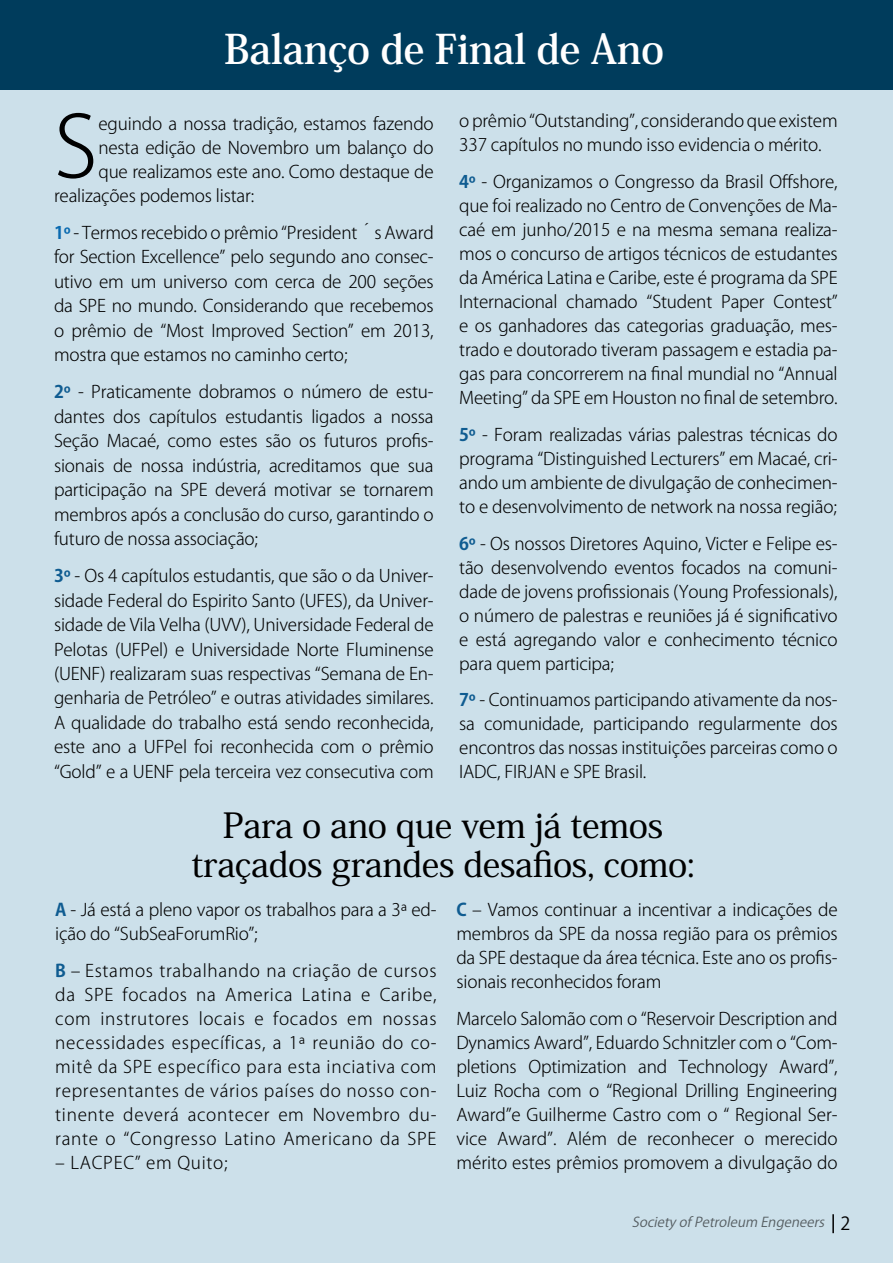
<style>
.page{position:relative;width:893px;height:1263px;background:#cce0ea}
.page>*{position:absolute;margin:0;border:0;box-sizing:border-box;transform-origin:0 0}
.t1{font:300 84px "Koz Go Pro";color:#000}
.t2{font:700 40.5px "Koz Min Pro";letter-spacing:-.01em;color:#fff}
.t3{font:500 34.5px/39px "Koz Min Pro";letter-spacing:-.01em;color:#000;text-align:center}
.t4{font:300 17.25px/24px "Koz Go Pro";letter-spacing:-.01em;color:#000;text-align:justify}
.t5{font:300 17.25px "Koz Go Pro";letter-spacing:.04em;color:#000}
.t6{font:italic 13.5px "Koz Go Pro";color:#000}
.s1{font-weight:700;color:#0a6ab0}
.s2{font-weight:700;color:#0f5c91}
.s3{font-family:"Koz Go Pr 6 N";font-style:normal;font-size:18px}
</style>
<div class="page">
<svg style="left:832px;top:1214px;width:2px;height:19px"></svg>
<div style="left:0;top:0;width:893px;height:89px;background:#003c5c"></div>
<h2 class="t2" style="left:224px;top:19px;width:441px">Balanço de Final de Ano</h2>
<h1 class="t1" style="left:54px;top:92px;width:45px">S</h1>
<p class="t4" style="left:98px;top:111px;width:337px">eguindo a nossa tradição, estamos fazendo</p>
<p class="t4" style="left:98px;top:135px;width:337px">nesta edição de Novembro um balanço do</p>
<p class="t4" style="left:98px;top:159px;width:337px">que realizamos este ano. Como destaque de</p>
<p class="t4" style="left:54px;top:183px;width:202px">realizações podemos listar:</p>
<p class="t4" style="left:54px;top:220px;width:381px;line-height:24.5px"><span class="s1">1º</span> - Termos recebido o prêmio “President´s Award for Section Excellence” pelo segundo ano consec&shy;utivo em um universo com cerca de 200 seções da SPE no mundo. Considerando que recebemos o prêmio de “Most Improved Section” em 2013, mostra que estamos no caminho certo;</p>
<p class="t4" style="left:54px;top:380px;width:381px;line-height:24.5px"><span class="s2">2º</span> - Praticamente dobramos o número de estu&shy;dantes dos capítulos estudantis ligados a nossa Seção Macaé, como estes são os futuros profis&shy;sionais de nossa indústria, acreditamos que sua participação na SPE deverá motivar se tornarem membros após a conclusão do curso, garantindo o futuro de nossa associação;</p>
<p class="t4" style="left:54px;top:564px;width:381px;line-height:24.5px"><span class="s2">3º</span> - Os 4 capítulos estudantis, que são o da Univer&shy;sidade Federal do Espirito Santo (UFES), da Univer&shy;sidade de Vila Velha (UVV), Universidade Federal de Pelotas (UFPel) e Universidade Norte Fluminense (UENF) realizaram suas respectivas “Semana de En&shy;genharia de Petróleo” e outras atividades similares.<br>A qualidade do trabalho está sendo reconhecida, este ano a UFPel foi reconhecida com o prêmio “Gold” e a UENF pela terceira vez consecutiva com</p>
<p class="t4" style="left:459px;top:109px;width:380px">o prêmio “Outstanding”, considerando que existem<br>337 capítulos no mundo isso evidencia o mérito.</p>
<p class="t4" style="left:459px;top:170px;width:380px"><span class="s2">4º</span> - Organizamos o Congresso da Brasil Offshore, que foi realizado no Centro de Convenções de Ma&shy;caé em junho/2015 e na mesma semana realiza&shy;mos o concurso de artigos técnicos de estudantes da América Latina e Caribe, este é programa da SPE Internacional chamado “Student Paper Contest” e os ganhadores das categorias graduação, mes&shy;trado e doutorado tiveram passagem e estadia pa&shy;gas para concorrerem na final mundial no “Annual Meeting” da SPE em Houston no final de setembro.</p>
<p class="t4" style="left:459px;top:423px;width:380px"><span class="s2">5º</span> - Foram realizadas várias palestras técnicas do programa “Distinguished Lecturers” em Macaé, cri&shy;ando um ambiente de divulgação de conhecimen&shy;to e desenvolvimento de network na nossa região;</p>
<p class="t4" style="left:459px;top:531px;width:380px"><span class="s2">6º</span> - Os nossos Diretores Aquino, Victer e Felipe es&shy;tão desenvolvendo eventos focados na comuni&shy;dade de jovens profissionais (Young Professionals), o número de palestras e reuniões já é significativo e está agregando valor e conhecimento técnico para quem participa;</p>
<p class="t4" style="left:459px;top:688px;width:380px"><span class="s2">7º</span> - Continuamos participando ativamente da nos&shy;sa comunidade, participando regularmente dos encontros das nossas instituições parceiras como o IADC, FIRJAN e SPE Brasil.</p>
<h3 class="t3" style="left:191px;top:804px;width:505px">Para o ano que vem já temos traçados grandes desafios, como:</h3>
<p class="t4" style="left:456px;top:898px;width:383px"><span class="s2">C</span> – Vamos continuar a incentivar a indicações de membros da SPE da nossa região para os prêmios da SPE destaque da área técnica. Este ano os profis&shy;sionais reconhecidos foram</p>
<p class="t4" style="left:456px;top:1007px;width:383px">Marcelo Salomão com o “Reservoir Description and Dynamics Award”, Eduardo Schnitzler com o “Com&shy;pletions Optimization and Technology Award”, Luiz Rocha com o “Regional Drilling Engineering Award”e Guilherme Castro com o “ Regional Ser&shy;vice Award”. Além de reconhecer o merecido mérito estes prêmios promovem a divulgação do</p>
<p class="t4" style="left:55px;top:898px;width:383px"><span class="s2">A</span> - Já está a pleno vapor os trabalhos para a 3ª ed&shy;ição do “SubSeaForumRio”;</p>
<p class="t4" style="left:55px;top:959px;width:383px"><span class="s2">B</span> – Estamos trabalhando na criação de cursos da SPE focados na America Latina e Caribe, com instrutores locais e focados em nossas necessidades específicas, a 1ª reunião do co&shy;mitê da SPE específico para esta inciativa com representantes de vários países do nosso con&shy;tinente deverá acontecer em Novembro du&shy;rante o “Congresso Latino Americano da SPE</p>
<p class="t5" style="left:55px;top:1151px;width:174px">– LACPEC” em Quito;</p>
<p class="t6" style="left:632px;top:1213px;width:220px">Society of Petroleum Engeneers <span class="s3">2</span></p>
</div>
